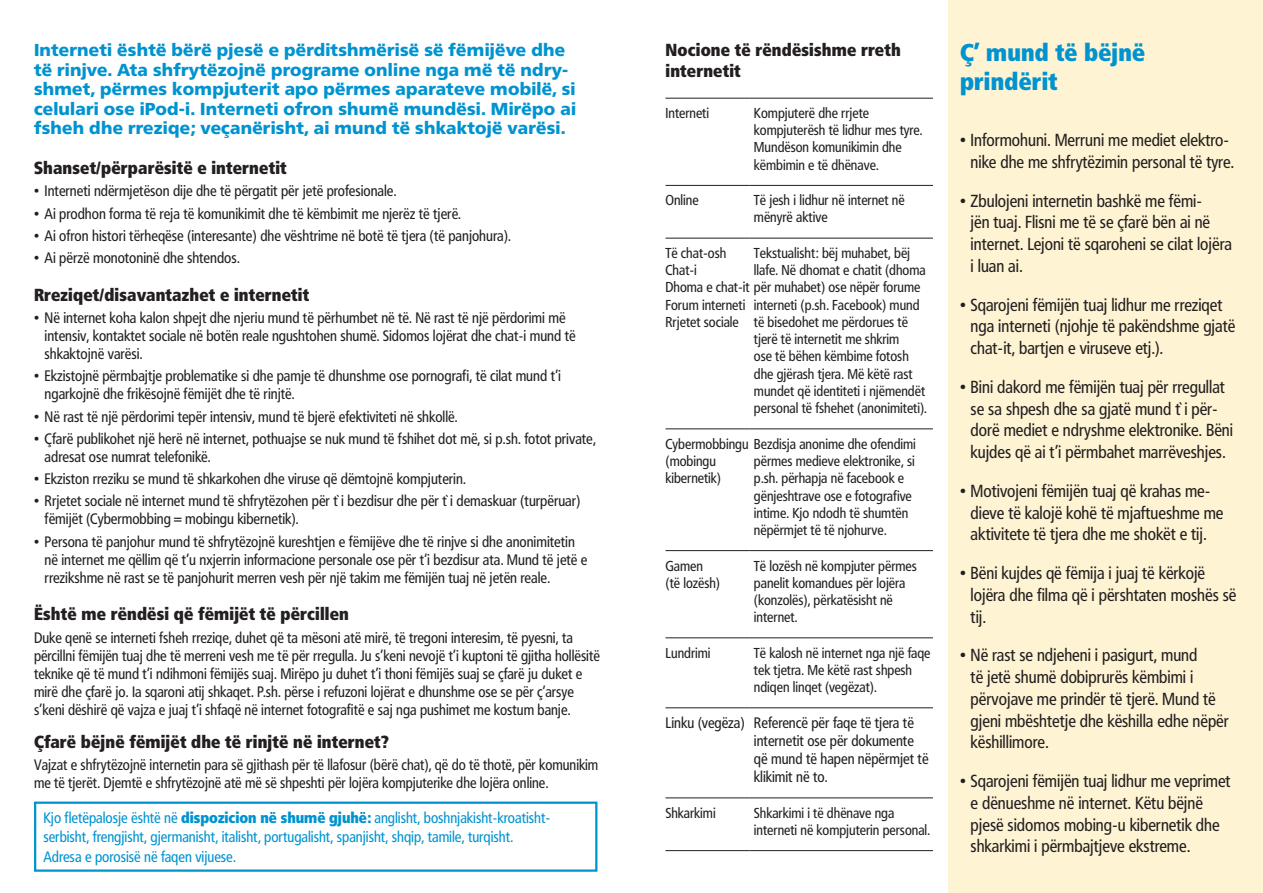
<style>
.page{position:relative;width:1263px;height:893px;background:#fff}
.page>*{position:absolute;margin:0;border:0;box-sizing:border-box;transform-origin:0 0}
.t1{font:800 24px/28.8px "Frutiger Condensed BQ";letter-spacing:.01em;color:#0093d0}
.t2{font:17.25px/21.8px "Frutiger Condensed BQ";color:#231f20}
.t3{font:900 17.25px/19.5px "Frutiger BQ";letter-spacing:.01em;color:#0093d0}
.t4{font:800 17.25px/20.7px "Frutiger Condensed BQ";letter-spacing:.01em;color:#231f20}
.t5{font:15px/18px "Frutiger Condensed BQ";color:#231f20}
.t6{font:15px/19.5px "Frutiger Condensed BQ";color:#0093d0}
.t7{font:14.25px/17.2px "Frutiger Condensed BQ";color:#231f20}
.s1{font-weight:800}
</style>
<div class="page">
<div style="left:948px;top:0;width:315px;height:893px;background:#fef3d2"></div>
<hr style="left:665px;top:185px;width:85px;height:1px;background:#231f20">
<hr style="left:750px;top:185px;width:183px;height:1px;background:#231f20">
<hr style="left:665px;top:238px;width:85px;height:1px;background:#231f20">
<hr style="left:750px;top:238px;width:183px;height:1px;background:#231f20">
<hr style="left:665px;top:428px;width:85px;height:1px;background:#231f20">
<hr style="left:750px;top:428px;width:183px;height:1px;background:#231f20">
<hr style="left:665px;top:550px;width:85px;height:1px;background:#231f20">
<hr style="left:750px;top:550px;width:183px;height:1px;background:#231f20">
<hr style="left:665px;top:637px;width:85px;height:1px;background:#231f20">
<hr style="left:750px;top:637px;width:183px;height:1px;background:#231f20">
<hr style="left:665px;top:707px;width:85px;height:1px;background:#231f20">
<hr style="left:750px;top:707px;width:183px;height:1px;background:#231f20">
<hr style="left:665px;top:797px;width:85px;height:1px;background:#231f20">
<hr style="left:750px;top:797px;width:183px;height:1px;background:#231f20">
<hr style="left:665px;top:98px;width:85px;height:1px;background:#231f20">
<hr style="left:750px;top:98px;width:183px;height:1px;background:#231f20">
<hr style="left:665px;top:850px;width:85px;height:1px;background:#231f20">
<hr style="left:750px;top:850px;width:183px;height:1px;background:#231f20">
<div style="left:34px;top:801px;width:563px;height:71px;border:2px solid #0093d0"></div>
<p class="t3" style="left:34px;top:40px;width:543px">Interneti është bërë pjesë e përditshmërisë së fëmijëve dhe të rinjve. Ata shfrytëzojnë programe online nga më të ndry&shy;shmet, përmes kompjuterit apo përmes aparateve mobilë, si celulari ose iPod-i. Interneti ofron shumë mundësi. Mirëpo ai fsheh dhe rreziqe; veçanërisht, ai mund të shkaktojë varësi.</p>
<p class="t4" style="left:665px;top:40px;width:237px">Nocione të rëndësishme rreth internetit</p>
<p class="t7" style="left:665px;top:104px;width:45px">Interneti</p>
<p class="t7" style="left:754px;top:104px;width:170px">Kompjuterë dhe rrjete kompjuterësh të lidhur mes tyre.<br>Mundëson komunikimin dhe këmbimin e të dhënave.</p>
<p class="t7" style="left:665px;top:191px;width:35px">Online</p>
<p class="t7" style="left:754px;top:191px;width:152px">Të jesh i lidhur në internet në mënyrë aktive</p>
<p class="t7" style="left:665px;top:244px;width:256px">Të chat-osh<br>Chat-i<br>Dhoma e chat-it për muhabet) ose nëpër forume<br>Forum interneti<br>Rrjetet sociale</p>
<p class="t4" style="left:34px;top:158px;width:254px">Shanset/përparësitë e internetit</p>
<p class="t5" style="left:34px;top:182px;width:364px">• Interneti ndërmjetëson dije dhe të përgatit për jetë profesionale.</p>
<p class="t5" style="left:34px;top:204px;width:428px">• Ai prodhon forma të reja të komunikimit dhe të këmbimit me njerëz të tjerë.</p>
<p class="t5" style="left:34px;top:227px;width:478px">• Ai ofron histori tërheqëse (interesante) dhe vështrime në botë të tjera (të panjohura).</p>
<p class="t5" style="left:34px;top:249px;width:207px">• Ai përzë monotoninë dhe shtendos.</p>
<p class="t4" style="left:34px;top:284px;width:277px">Rreziqet/disavantazhet e internetit</p>
<p class="t5" style="left:45px;top:309px;width:532px;text-indent:-11px">• Në internet koha kalon shpejt dhe njeriu mund të përhumbet në të. Në rast të një përdorimi më intensiv, kontaktet sociale në botën reale ngushtohen shumë. Sidomos lojërat dhe chat-i mund të shkaktojnë varësi.</p>
<p class="t5" style="left:45px;top:367px;width:518px;text-indent:-11px">• Ekzistojnë përmbajtje problematike si dhe pamje të dhunshme ose pornografi, të cilat mund t’i ngarkojnë dhe frikësojnë fëmijët dhe të rinjtë.</p>
<p class="t5" style="left:34px;top:407px;width:425px">• Në rast të një përdorimi tepër intensiv, mund të bjerë efektiviteti në shkollë.</p>
<p class="t5" style="left:45px;top:429px;width:553px;text-indent:-11px">• Çfarë publikohet një herë në internet, pothuajse se nuk mund të fshihet dot më, si p.sh. fotot private, adresat ose numrat telefonikë.</p>
<p class="t5" style="left:34px;top:470px;width:434px">• Ekziston rreziku se mund të shkarkohen dhe viruse që dëmtojnë kompjuterin.</p>
<p class="t5" style="left:45px;top:492px;width:537px;text-indent:-11px">• Rrjetet sociale në internet mund të shfrytëzohen për t`i bezdisur dhe për t`i demaskuar (turpëruar) fëmijët (Cybermobbing = mobingu kibernetik).</p>
<p class="t5" style="left:45px;top:532px;width:544px;text-indent:-11px">• Persona të panjohur mund të shfrytëzojnë kureshtjen e fëmijëve dhe të rinjve si dhe anonimitetin në internet me qëllim që t’u nxjerrin informacione personale ose për t’i bezdisur ata. Mund të jetë e rrezikshme në rast se të panjohurit merren vesh për një takim me fëmijën tuaj në jetën reale.</p>
<p class="t4" style="left:34px;top:604px;width:316px">Është me rëndësi që fëmijët të përcillen</p>
<p class="t5" style="left:34px;top:628px;width:567px">Duke qenë se interneti fsheh rreziqe, duhet që ta mësoni atë mirë, të tregoni interesim, të pyesni, ta përcillni fëmijën tuaj dhe të merreni vesh me të për rregulla. Ju s’keni nevojë t’i kuptoni të gjitha hollësitë teknike që të mund t’i ndihmoni fëmijës suaj. Mirëpo ju duhet t’i thoni fëmijës suaj se çfarë ju duket e mirë dhe çfarë jo. Ia sqaroni atij shkaqet. P.sh. përse i refuzoni lojërat e dhunshme ose se për ç’arsye s’keni dëshirë që vajza e juaj t’i shfaqë në internet fotografitë e saj nga pushimet me kostum banje.</p>
<p class="t4" style="left:34px;top:731px;width:357px">Çfarë bëjnë fëmijët dhe të rinjtë në internet?</p>
<p class="t5" style="left:34px;top:756px;width:566px">Vajzat e shfrytëzojnë internetin para së gjithash për të llafosur (bërë chat), që do të thotë, për komunikim me të tjerët. Djemtë e shfrytëzojnë atë më së shpeshti për lojëra kompjuterike dhe lojëra online.</p>
<p class="t7" style="left:754px;top:244px;width:173px">Tekstualisht: bëj muhabet, bëj llafe. Në dhomat e chatit (dhoma</p>
<p class="t7" style="left:754px;top:296px;width:174px">interneti (p.sh. Facebook) mund të bisedohet me përdorues të tjerë të internetit me shkrim<br>ose të bëhen këmbime fotosh dhe gjërash tjera. Më këtë rast mundet që identiteti i njëmendët personal të fshehet (anonimiteti).</p>
<p class="t7" style="left:665px;top:435px;width:252px">Cybermobbingu Bezdisja anonime dhe ofendimi (mobingu<br>kibernetik)</p>
<p class="t7" style="left:754px;top:452px;width:162px">përmes medieve elektronike, si p.sh. përhapja në facebook e gënjeshtrave ose e fotografive intime. Kjo ndodh të shumtën nëpërmjet të të njohurve.</p>
<p class="t7" style="left:665px;top:557px;width:56px">Gamen (të lozësh)</p>
<p class="t7" style="left:754px;top:557px;width:164px">Të lozësh në kompjuter përmes panelit komandues për lojëra (konzolës), përkatësisht në internet.</p>
<p class="t7" style="left:665px;top:644px;width:47px">Lundrimi</p>
<p class="t7" style="left:754px;top:644px;width:178px">Të kalosh në internet nga një faqe tek tjetra. Me këtë rast shpesh ndiqen linqet (vegëzat).</p>
<p class="t5" style="left:754px;top:714px;width:176px;text-indent:-88px">Linku (vegëza) Referencë për faqe të tjera të internetit ose për dokumente që mund të hapen nëpërmjet të klikimit në to.</p>
<p class="t7" style="left:665px;top:804px;width:52px">Shkarkimi</p>
<p class="t7" style="left:754px;top:804px;width:178px">Shkarkimi i të dhënave nga interneti në kompjuterin personal.</p>
<p class="t6" style="left:43px;top:807px;width:508px">Kjo fletëpalosje është në <span class="s1">dispozicion në shumë gjuhë:</span> anglisht, boshnjakisht-kroatisht&shy;serbisht, frengjisht, gjermanisht, italisht, portugalisht, spanjisht, shqip, tamile, turqisht.<br>Adresa e porosisë në faqen vijuese.</p>
<h1 class="t1" style="left:960px;top:38px;width:187px">Ç’ mund të bëjnë prindërit</h1>
<p class="t2" style="left:971px;top:129px;width:265px;text-indent:-11px">• Informohuni. Merruni me mediet elektro&shy;nike dhe me shfrytëzimin personal të tyre.</p>
<p class="t2" style="left:971px;top:189px;width:263px;text-indent:-11px">• Zbulojeni internetin bashkë me fëmi-<br>jën tuaj. Flisni me të se çfarë bën ai në internet. Lejoni të sqaroheni se cilat lojëra i luan ai.</p>
<p class="t2" style="left:971px;top:294px;width:266px;text-indent:-11px">• Sqarojeni fëmijën tuaj lidhur me rreziqet nga interneti (njohje të pakëndshme gjatë chat-it, bartjen e viruseve etj.).</p>
<p class="t2" style="left:971px;top:376px;width:264px;text-indent:-11px">• Bini dakord me fëmijën tuaj për rregullat se sa shpesh dhe sa gjatë mund t`i për&shy;dorë mediet e ndryshme elektronike. Bëni kujdes që ai t’i përmbahet marrëveshjes.</p>
<p class="t2" style="left:971px;top:480px;width:254px;text-indent:-11px">• Motivojeni fëmijën tuaj që krahas me&shy;dieve të kalojë kohë të mjaftueshme me aktivitete të tjera dhe me shokët e tij.</p>
<p class="t2" style="left:971px;top:562px;width:267px;text-indent:-11px">• Bëni kujdes që fëmija i juaj të kërkojë lojëra dhe filma që i përshtaten moshës së tij.</p>
<p class="t2" style="left:971px;top:644px;width:260px;text-indent:-11px">• Në rast se ndjeheni i pasigurt, mund<br>të jetë shumë dobiprurës këmbimi i përvojave me prindër të tjerë. Mund të gjeni mbështetje dhe këshilla edhe nëpër këshillimore.</p>
<p class="t2" style="left:971px;top:770px;width:262px;text-indent:-11px">• Sqarojeni fëmijën tuaj lidhur me veprimet e dënueshme në internet. Këtu bëjnë pjesë sidomos mobing-u kibernetik dhe shkarkimi i përmbajtjeve ekstreme.</p>
</div>
